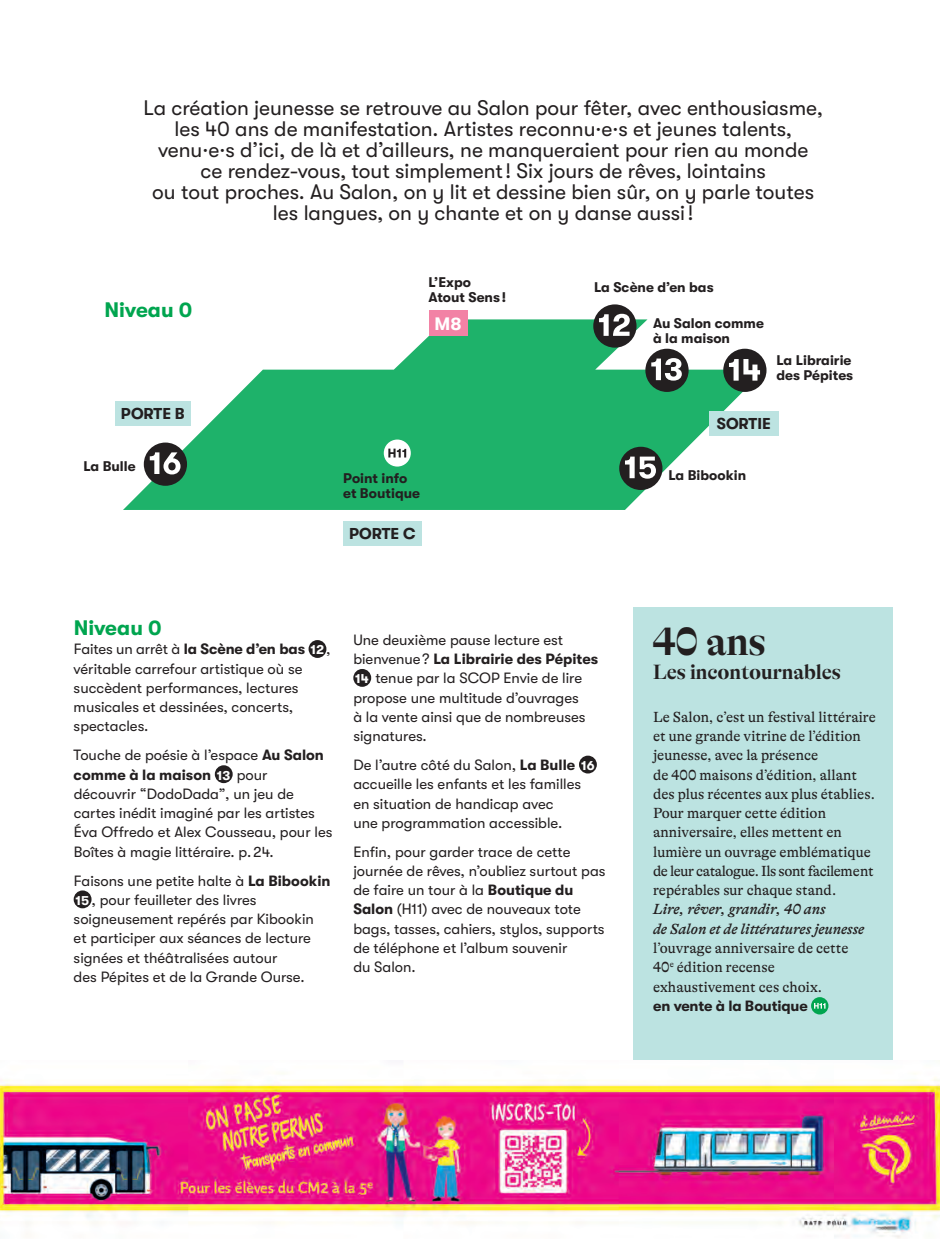
<style>
.page{position:relative;width:940px;height:1239px;background:#fff}
.page>*{position:absolute;margin:0;border:0;box-sizing:border-box;transform-origin:0 0}
.t1{font:700 40.25px "GT Alpina Fine";color:#231f20}
.t2{font:21px/21px "GT Walsheim";color:#231f20;text-align:center}
.t3{font:700 21px "GT Alpina Fine";color:#231f20}
.t4{font:700 21px "GT Walsheim";color:#00a54f}
.t5{font:700 18.03px "GT Walsheim";color:#fff}
.t6{font:700 15.75px "GT Walsheim";color:#231f20}
.t7{font:14.88px/19.2px "GT Walsheim";color:#231f20}
.t8{font:14.88px/19.2px "GT Alpina";color:#231f20}
.t9{font:italic 500 14.88px/19.2px "GT Alpina";color:#231f20}
.t10{font:700 14.88px "GT Walsheim";letter-spacing:-.01em;color:#231f20}
.t11{font:700 14px/14.9px "GT Walsheim";color:#231f20}
.s1{font-weight:700}
.s2{font-weight:700;font-size:13.12px;color:#fff}
</style>
<div class="page">
<svg style="left:123px;top:319px;width:656px;height:191px;fill:#1eb26a"></svg>
<div style="left:593px;top:304px;width:43px;height:43px;background:#231f20;border-radius:50%"></div>
<svg style="left:599px;top:314px;width:30px;height:22px"></svg>
<div style="left:645px;top:348px;width:43px;height:44px;background:#231f20;border-radius:50%"></div>
<svg style="left:651px;top:358px;width:30px;height:22px"></svg>
<div style="left:723px;top:348px;width:43px;height:44px;background:#231f20;border-radius:50%"></div>
<svg style="left:729px;top:359px;width:30px;height:21px"></svg>
<div style="left:619px;top:446px;width:43px;height:44px;background:#231f20;border-radius:50%"></div>
<svg style="left:625px;top:456px;width:30px;height:22px"></svg>
<div style="left:144px;top:442px;width:43px;height:44px;background:#231f20;border-radius:50%"></div>
<svg style="left:150px;top:452px;width:30px;height:22px"></svg>
<div style="left:115px;top:401px;width:76px;height:24px;background:#bce3e1"></div>
<div style="left:343px;top:521px;width:78px;height:24px;background:#bce3e1"></div>
<div style="left:709px;top:411px;width:69px;height:24px;background:#bce3e1"></div>
<div style="left:428px;top:310px;width:39px;height:26px;background:#f282a5"></div>
<div style="left:383px;top:439px;width:27px;height:27px;background:#fff;border-radius:50%"></div>
<svg style="left:388px;top:448px;width:18px;height:9px"></svg>
<img style="left:0;top:1073px;width:939px;height:165px">
<div style="left:308px;top:640px;width:18px;height:18px;background:#231f20;border-radius:50%"></div>
<div style="left:215px;top:765px;width:18px;height:18px;background:#231f20;border-radius:50%"></div>
<div style="left:74px;top:890px;width:17px;height:18px;background:#231f20;border-radius:50%"></div>
<div style="left:633px;top:607px;width:259px;height:452px;background:#bce3e1"></div>
<svg style="left:810px;top:997px;width:18px;height:17px"></svg>
<svg style="left:813px;top:1002px;width:12px;height:6px"></svg>
<div style="left:353px;top:669px;width:18px;height:17px;background:#231f20;border-radius:50%"></div>
<div style="left:579px;top:755px;width:17px;height:18px;background:#231f20;border-radius:50%"></div>
<p class="t2" style="left:143px;top:97px;width:680px">La création jeunesse se retrouve au Salon pour fêter, avec enthousiasme, les 40 ans de manifestation. Artistes reconnu·e·s et jeunes talents, venu·e·s d’ici, de là et d’ailleurs, ne manqueraient pour rien au monde<br>ce rendez-vous, tout simplement ! Six jours de rêves, lointains<br>ou tout proches. Au Salon, on y lit et dessine bien sûr, on y parle toutes les langues, on y chante et on y danse aussi !</p>
<h2 class="t4" style="left:104px;top:298px;width:89px">Niveau 0</h2>
<p class="t6" style="left:121px;top:405px;width:65px">PORTE B</p>
<p class="t11" style="left:83px;top:459px;width:54px">La Bulle</p>
<p class="t11" style="left:428px;top:275px;width:79px">L’Expo<br>Atout Sens !</p>
<p class="t5" style="left:434px;top:314px;width:28px">M8</p>
<p class="t11" style="left:343px;top:471px;width:78px">Point info et Boutique</p>
<p class="t6" style="left:349px;top:525px;width:68px">PORTE C</p>
<p class="t11" style="left:594px;top:280px;width:121px">La Scène d’en bas</p>
<p class="t11" style="left:653px;top:316px;width:112px">Au Salon comme à la maison</p>
<p class="t11" style="left:776px;top:353px;width:78px">La Librairie des Pépites</p>
<p class="t6" style="left:716px;top:415px;width:55px">SORTIE</p>
<p class="t11" style="left:668px;top:467px;width:79px">La Bibookin</p>
<h2 class="t4" style="left:74px;top:616px;width:89px">Niveau 0</h2>
<p class="t7" style="left:74px;top:639px;width:258px">Faites un arrêt à <span class="s1">la Scène d’en bas</span> <span class="s2">12</span> , véritable carrefour artistique où se succèdent performances, lectures musicales et dessinées, concerts, spectacles.</p>
<p class="t7" style="left:74px;top:745px;width:260px">Touche de poésie à l’espace <span class="s1">Au Salon comme à la maison</span> <span class="s2">13</span> pour découvrir “DodoDada”, un jeu de cartes inédit imaginé par les artistes Éva Offredo et Alex Cousseau, pour les Boîtes à magie littéraire. p. 24.</p>
<p class="t7" style="left:74px;top:870px;width:258px">Faisons une petite halte à <span class="s1">La Bibookin </span><span class="s2">15</span> , pour feuilleter des livres soigneusement repérés par Kibookin<br>et participer aux séances de lecture signées et théâtralisées autour<br>des Pépites et de la Grande Ourse.</p>
<p class="t7" style="left:353px;top:630px;width:246px">Une deuxième pause lecture est bienvenue ? <span class="s1">La Librairie des Pépites<br></span><span class="s2">14</span> tenue par la SCOP Envie de lire propose une multitude d’ouvrages<br>à la vente ainsi que de nombreuses signatures.</p>
<p class="t7" style="left:353px;top:755px;width:243px">De l’autre côté du Salon, <span class="s1">La Bulle</span> <span class="s2">16 </span>accueille les enfants et les familles en situation de handicap avec<br>une programmation accessible.</p>
<p class="t7" style="left:353px;top:842px;width:253px">Enfin, pour garder trace de cette journée de rêves, n’oubliez surtout pas de faire un tour à la <span class="s1">Boutique du<br>Salon</span> (H11) avec de nouveaux tote bags, tasses, cahiers, stylos, supports de téléphone et l’album souvenir<br>du Salon.</p>
<h1 class="t1" style="left:653px;top:619px;width:114px">40 ans</h1>
<h2 class="t3" style="left:653px;top:660px;width:189px">Les incontournables</h2>
<p class="t8" style="left:653px;top:707px;width:224px">Le Salon, c’est un festival littéraire et une grande vitrine de l’édition jeunesse, avec la présence<br>de 400 maisons d’édition, allant des plus récentes aux plus établies.<br>Pour marquer cette édition anniversaire, elles mettent en lumière un ouvrage emblématique de leur catalogue. Ils sont facilement repérables sur chaque stand.</p>
<p class="t9" style="left:653px;top:899px;width:213px">Lire, rêver, grandir, 40 ans<br>de Salon et de littératures jeunesse</p>
<p class="t8" style="left:653px;top:938px;width:197px">l’ouvrage anniversaire de cette<br>40<sup>e</sup> édition recense exhaustivement ces choix.</p>
<p class="t10" style="left:653px;top:997px;width:156px">en vente à la Boutique</p>
</div>
